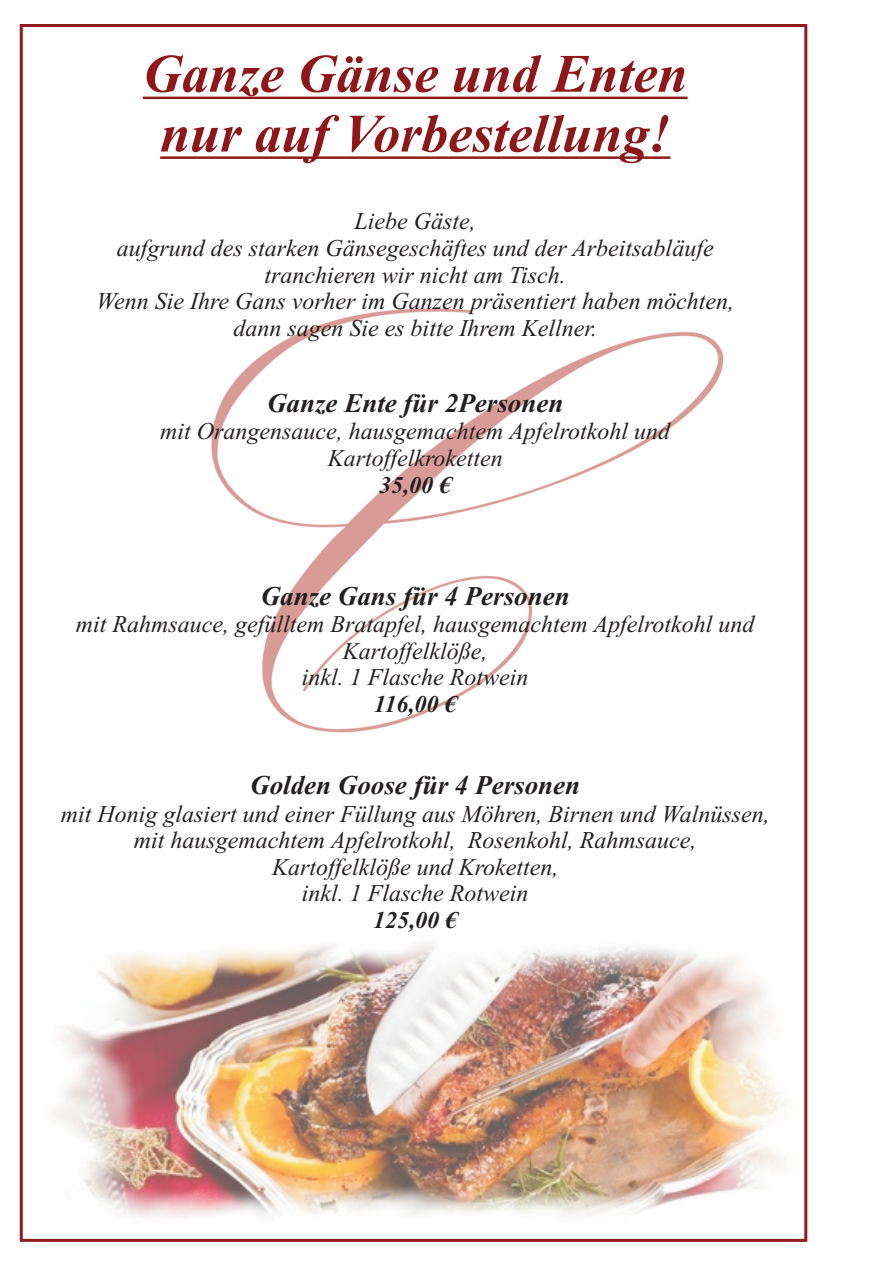
<style>
.page{position:relative;width:893px;height:1263px;background:#fff}
.page>*{position:absolute;margin:0;border:0;box-sizing:border-box;transform-origin:0 0}
.t1{font:italic 700 54px/59.8px "Times New Roman";color:#8e171a;text-align:center}
.t2{font:italic 700 27px "Times New Roman";color:#231f20}
.t3{font:italic 24px/26.5px "Times New Roman";color:#231f20;text-align:center}
.t4{font:italic 700 24px "Times New Roman";color:#231f20}
</style>
<div class="page">
<img style="left:19px;top:936px;width:789px;height:303px">
<img style="left:211px;top:308px;width:513px;height:425px">
<hr style="left:143px;top:97px;width:545px;height:2px;background:#8e171a">
<hr style="left:160px;top:156px;width:510px;height:3px;background:#8e171a">
<h1 class="t1" style="left:143px;top:49px;width:546px">Ganze Gänse und Enten nur auf Vorbestellung!</h1>
<p class="t3" style="left:96px;top:210px;width:639px">Liebe Gäste,<br>aufgrund des starken Gänsegeschäftes und der Arbeitsabläufe tranchieren wir nicht am Tisch.<br>Wenn Sie Ihre Gans vorher im Ganzen präsentiert haben möchten, dann sagen Sie es bitte Ihrem Kellner.</p>
<p class="t2" style="left:267px;top:394px;width:298px">Ganze Ente für 2Personen</p>
<p class="t3" style="left:160px;top:420px;width:511px">mit Orangensauce, hausgemachtem Apfelrotkohl und<br>Kartoffelkroketten</p>
<p class="t4" style="left:379px;top:476px;width:73px">35,00 €</p>
<p class="t2" style="left:261px;top:587px;width:311px">Ganze Gans für 4 Personen</p>
<p class="t3" style="left:76px;top:613px;width:680px">mit Rahmsauce, gefülltem Bratapfel, hausgemachtem Apfelrotkohl und<br>Kartoffelklöße,<br>inkl. 1 Flasche Rotwein</p>
<p class="t4" style="left:374px;top:696px;width:84px">116,00 €</p>
<p class="t2" style="left:250px;top:776px;width:331px">Golden Goose für 4 Personen</p>
<p class="t3" style="left:61px;top:803px;width:710px">mit Honig glasiert und einer Füllung aus Möhren, Birnen und Walnüssen, mit hausgemachtem Apfelrotkohl, Rosenkohl, Rahmsauce,<br>Kartoffelklöße und Kroketten,<br>inkl. 1 Flasche Rotwein</p>
<p class="t4" style="left:373px;top:912px;width:85px">125,00 €</p>
</div>
